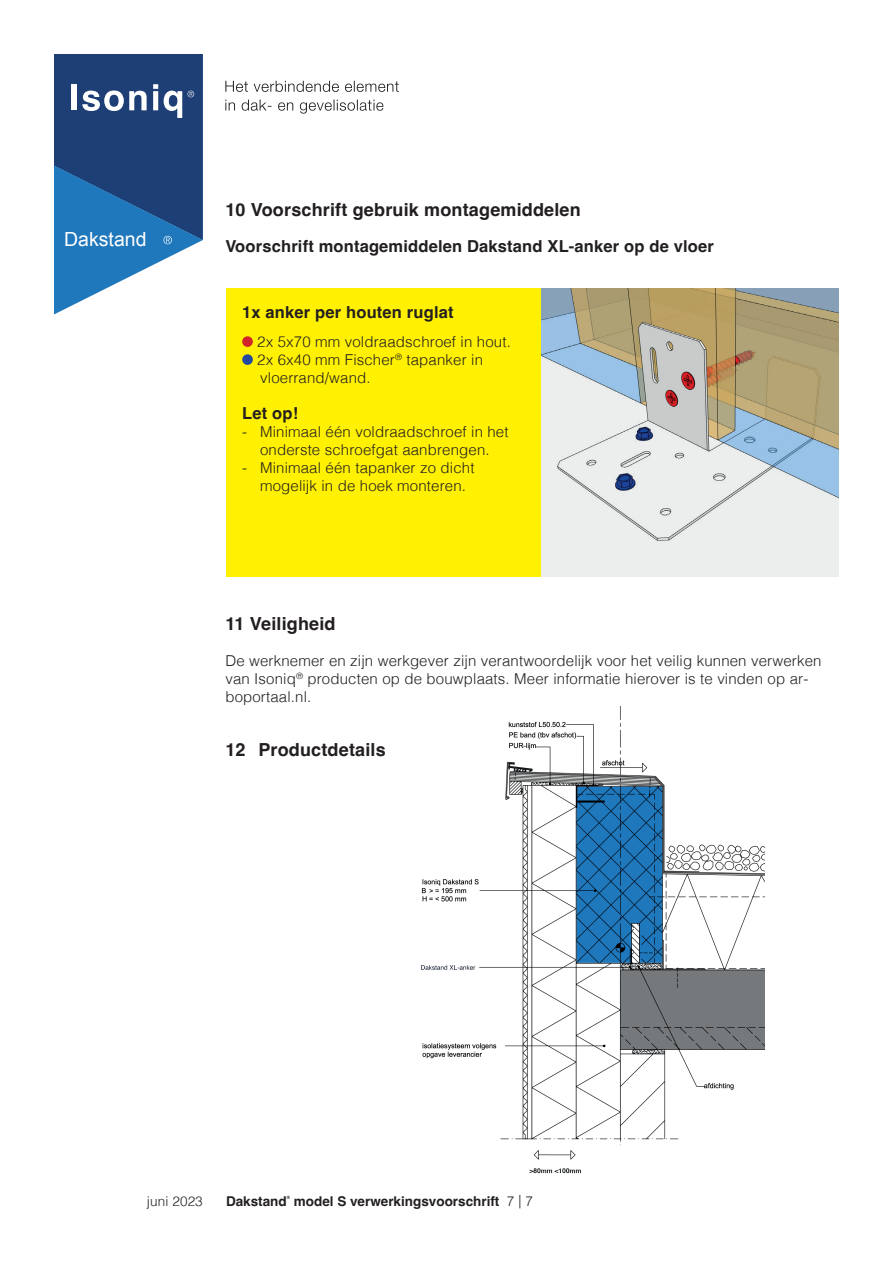
<style>
.page{position:relative;width:893px;height:1263px;background:#fff}
.page>*{position:absolute;margin:0;border:0;box-sizing:border-box;transform-origin:0 0}
.t1{font:19.5px "Arial";color:#fff}
.t2{font:700 18px "Helvetica";letter-spacing:.01em;color:#231f20}
.t3{font:700 16.5px "Helvetica";letter-spacing:.01em;color:#231f20}
.t4{font:300 15px/18px "Helvetica";letter-spacing:.01em;color:#231f20}
.t5{font:700 13.5px "Helvetica";color:#231f20}
.t6{font:300 13.5px "Helvetica";letter-spacing:.01em;color:#231f20}
.t7{font:700 4.5px "Helvetica";color:#231f20}
.s1{font-weight:300}
</style>
<div class="page">
<svg style="left:225px;top:100px;width:158px;height:14px"></svg>
<svg style="left:225px;top:81px;width:174px;height:11px"></svg>
<svg style="left:54px;top:54px;width:149px;height:260px"></svg>
<img style="left:421px;top:706px;width:344px;height:468px">
<svg style="left:576px;top:786px;width:86px;height:177px;background:#1f6ca9"></svg>
<div style="left:226px;top:288px;width:315px;height:288px;background:#fff101"></div>
<img style="left:541px;top:288px;width:298px;height:288px">
<div style="left:242px;top:336px;width:11px;height:11px;background:#d1232a;border-radius:50%"></div>
<div style="left:242px;top:354px;width:11px;height:11px;background:#234aa0;border-radius:50%"></div>
<h1 class="t1" style="left:64px;top:226px;width:84px">Dakstand</h1>
<p class="t2" style="left:225px;top:199px;width:357px">10 Voorschrift gebruik montagemiddelen</p>
<p class="t3" style="left:225px;top:236px;width:490px">Voorschrift montagemiddelen Dakstand XL-anker op de vloer</p>
<p class="t3" style="left:242px;top:303px;width:213px">1x anker per houten ruglat</p>
<p class="t4" style="left:257px;top:331px;width:255px">2x 5x70 mm voldraadschroef in hout.<br>2x 6x40 mm Fischer<sup>®</sup> tapanker in vloerrand/wand.</p>
<p class="t3" style="left:242px;top:403px;width:57px">Let op!</p>
<p class="t4" style="left:242px;top:421px;width:268px;text-align:center">- Minimaal één voldraadschroef in het onderste schroefgat aanbrengen.</p>
<p class="t4" style="left:260px;top:457px;width:216px;text-indent:-18px">- Minimaal één tapanker zo dicht mogelijk in de hoek monteren.</p>
<p class="t2" style="left:225px;top:613px;width:112px">11 Veiligheid</p>
<p class="t4" style="left:225px;top:651px;width:598px">De werknemer en zijn werkgever zijn verantwoordelijk voor het veilig kunnen verwerken van Isoniq<sup>®</sup> producten op de bouwplaats. Meer informatie hierover is te vinden op ar&shy;boportaal.nl.</p>
<p class="t2" style="left:225px;top:739px;width:162px">12 Productdetails</p>
<p class="t6" style="left:147px;top:1190px;width:57px">juni 2023</p>
<p class="t5" style="left:226px;top:1193px;width:62px">Dakstand</p>
<p class="t7" style="left:287px;top:1195px;width:5px">®</p>
<p class="t5" style="left:294px;top:1193px;width:241px">model S verwerkingsvoorschrift <span class="s1">7 | 7</span></p>
</div>
